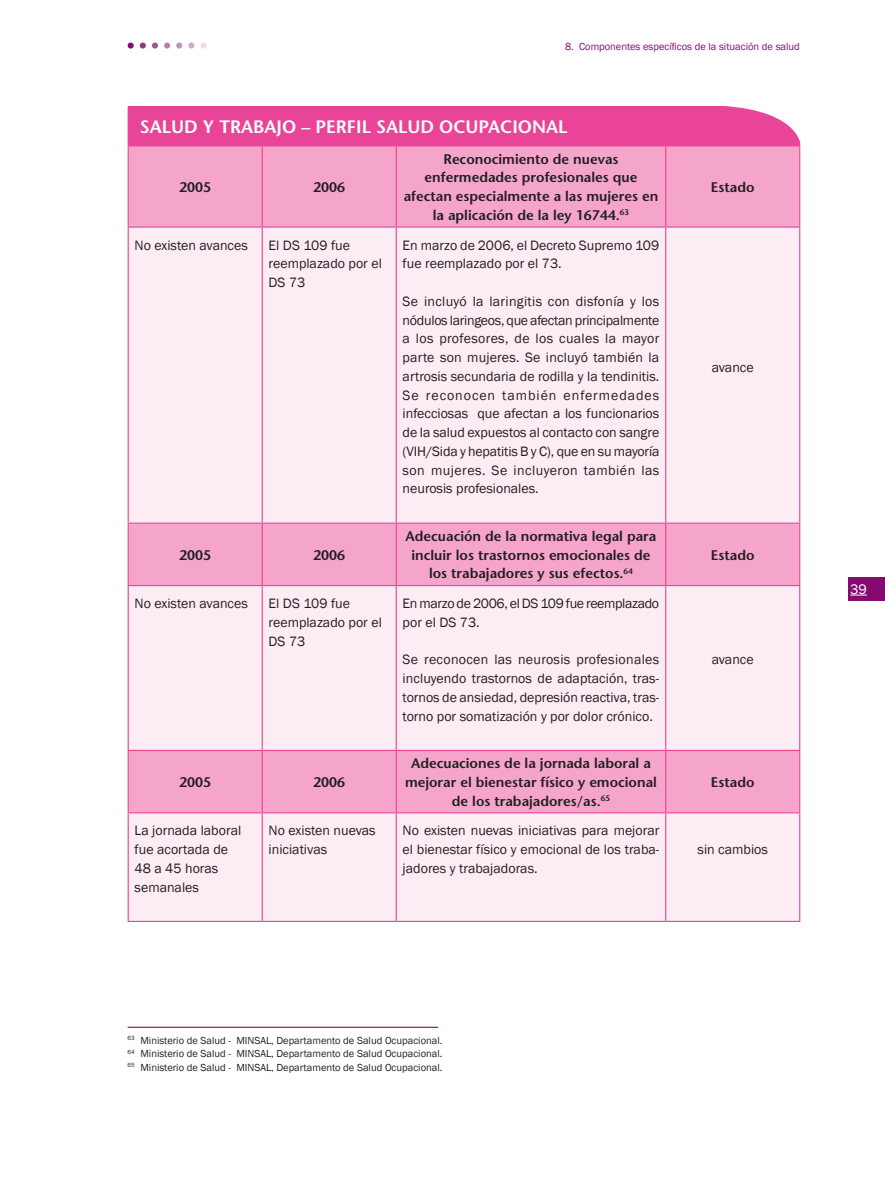
<style>
.page{position:relative;width:885px;height:1178px;background:#fff}
.page>*{position:absolute;margin:0;border:0;box-sizing:border-box;transform-origin:0 0}
.t1{font:600 18px "Stone Sans";color:#fff}
.t2{font:14.25px "Franklin Gothic";color:#fff}
.t3{font:13.95px/18.8px "Franklin Gothic";color:#231f20}
.t4{font:600 13.95px/18.8px "Stone Sans";color:#231f20;text-align:center}
.t5{font:13.95px/18.8px "Franklin Gothic";letter-spacing:-.025em;color:#231f20}
.t6{font:10.5px/13.5px "Franklin Gothic";color:#231f20;text-align:justify}
.t7{font:10.5px "Franklin Gothic";color:#850a70}
</style>
<div class="page">
<svg style="left:128px;top:43px;width:6px;height:6px"></svg>
<svg style="left:200px;top:43px;width:6px;height:6px"></svg>
<svg style="left:188px;top:43px;width:6px;height:6px"></svg>
<svg style="left:176px;top:43px;width:6px;height:6px"></svg>
<svg style="left:164px;top:43px;width:6px;height:6px"></svg>
<svg style="left:152px;top:43px;width:6px;height:6px"></svg>
<svg style="left:140px;top:43px;width:6px;height:6px"></svg>
<div style="left:847px;top:577px;width:37px;height:24px;background:#850a70"></div>
<svg style="left:850px;top:595px;width:16px;height:1px"></svg>
<div style="left:128px;top:107px;width:671px;height:39px;background:#ea4498"></div>
<div style="left:129px;top:146px;width:670px;height:80px;background:#f4a5c9"></div>
<svg style="left:129px;top:228px;width:670px;height:693px;background:#fadeeb"></svg>
<hr style="left:128px;top:106px;width:134px;height:1px;background:#ea4498">
<hr style="left:262px;top:106px;width:134px;height:1px;background:#ea4498">
<hr style="left:396px;top:106px;width:269px;height:1px;background:#ea4498">
<hr style="left:665px;top:106px;width:135px;height:1px;background:#ea4498">
<hr style="left:128px;top:146px;width:1px;height:80px;background:#ea4498">
<hr style="left:262px;top:146px;width:1px;height:80px;background:#ea4498">
<hr style="left:395px;top:146px;width:2px;height:80px;background:#ea4498">
<hr style="left:665px;top:146px;width:1px;height:80px;background:#ea4498">
<hr style="left:799px;top:146px;width:1px;height:80px;background:#ea4498">
<hr style="left:128px;top:226px;width:134px;height:2px;background:#ea4498">
<hr style="left:128px;top:228px;width:1px;height:295px;background:#ea4498">
<hr style="left:262px;top:226px;width:134px;height:2px;background:#ea4498">
<hr style="left:262px;top:228px;width:1px;height:295px;background:#ea4498">
<hr style="left:396px;top:226px;width:269px;height:2px;background:#ea4498">
<hr style="left:395px;top:228px;width:2px;height:295px;background:#ea4498">
<hr style="left:665px;top:226px;width:135px;height:2px;background:#ea4498">
<hr style="left:665px;top:228px;width:1px;height:295px;background:#ea4498">
<hr style="left:799px;top:228px;width:1px;height:295px;background:#ea4498">
<hr style="left:128px;top:523px;width:134px;height:1px;background:#ea4498">
<hr style="left:128px;top:524px;width:1px;height:61px;background:#ea4498">
<hr style="left:262px;top:523px;width:134px;height:1px;background:#ea4498">
<hr style="left:262px;top:524px;width:1px;height:61px;background:#ea4498">
<hr style="left:396px;top:523px;width:269px;height:1px;background:#ea4498">
<hr style="left:395px;top:524px;width:2px;height:61px;background:#ea4498">
<hr style="left:665px;top:523px;width:135px;height:1px;background:#ea4498">
<hr style="left:665px;top:524px;width:1px;height:61px;background:#ea4498">
<hr style="left:799px;top:524px;width:1px;height:61px;background:#ea4498">
<hr style="left:128px;top:585px;width:134px;height:1px;background:#ea4498">
<hr style="left:128px;top:586px;width:1px;height:164px;background:#ea4498">
<hr style="left:262px;top:585px;width:134px;height:1px;background:#ea4498">
<hr style="left:262px;top:586px;width:1px;height:164px;background:#ea4498">
<hr style="left:396px;top:585px;width:269px;height:1px;background:#ea4498">
<hr style="left:395px;top:586px;width:2px;height:164px;background:#ea4498">
<hr style="left:665px;top:585px;width:135px;height:1px;background:#ea4498">
<hr style="left:665px;top:586px;width:1px;height:164px;background:#ea4498">
<hr style="left:799px;top:586px;width:1px;height:164px;background:#ea4498">
<hr style="left:128px;top:750px;width:134px;height:1px;background:#ea4498">
<hr style="left:128px;top:751px;width:1px;height:61px;background:#ea4498">
<hr style="left:262px;top:750px;width:134px;height:1px;background:#ea4498">
<hr style="left:262px;top:751px;width:1px;height:61px;background:#ea4498">
<hr style="left:396px;top:750px;width:269px;height:1px;background:#ea4498">
<hr style="left:395px;top:751px;width:2px;height:61px;background:#ea4498">
<hr style="left:665px;top:750px;width:135px;height:1px;background:#ea4498">
<hr style="left:665px;top:751px;width:1px;height:61px;background:#ea4498">
<hr style="left:799px;top:751px;width:1px;height:61px;background:#ea4498">
<hr style="left:128px;top:812px;width:134px;height:1px;background:#ea4498">
<hr style="left:128px;top:813px;width:1px;height:108px;background:#ea4498">
<hr style="left:262px;top:812px;width:134px;height:1px;background:#ea4498">
<hr style="left:262px;top:813px;width:1px;height:108px;background:#ea4498">
<hr style="left:396px;top:812px;width:269px;height:1px;background:#ea4498">
<hr style="left:395px;top:813px;width:2px;height:108px;background:#ea4498">
<hr style="left:665px;top:812px;width:135px;height:1px;background:#ea4498">
<hr style="left:665px;top:813px;width:1px;height:108px;background:#ea4498">
<hr style="left:799px;top:813px;width:1px;height:108px;background:#ea4498">
<hr style="left:128px;top:921px;width:134px;height:1px;background:#ea4498">
<hr style="left:262px;top:921px;width:134px;height:1px;background:#ea4498">
<hr style="left:396px;top:921px;width:269px;height:1px;background:#ea4498">
<hr style="left:665px;top:921px;width:135px;height:1px;background:#ea4498">
<hr style="left:128px;top:1027px;width:310px;height:1px;background:#850a70">
<svg style="left:725px;top:106px;width:75px;height:40px"></svg>
<p class="t7" style="left:565px;top:40px;width:236px">8. Componentes específicos de la situación de salud</p>
<p class="t1" style="left:140px;top:116px;width:429px">SALUD Y TRABAJO – PERFIL SALUD OCUPACIONAL</p>
<p class="t4" style="left:179px;top:177px;width:34px">2005</p>
<p class="t4" style="left:313px;top:177px;width:34px">2006</p>
<p class="t4" style="left:403px;top:149px;width:256px">Reconocimiento de nuevas enfermedades profesionales que afectan especialmente a las mujeres en la aplicación de la ley 16744.<sup>63</sup></p>
<p class="t3" style="left:135px;top:236px;width:115px">No existen avances</p>
<p class="t3" style="left:268px;top:236px;width:115px">El DS 109 fue reemplazado por el<br>DS 73</p>
<p class="t3" style="left:402px;top:236px;width:258px">En marzo de 2006, el Decreto Supremo 109 fue reemplazado por el 73.</p>
<p class="t3" style="left:402px;top:292px;width:258px;text-align:justify">Se incluyó la laringitis con disfonía y los nódulos laringeos, que afectan principalmente a los profesores, de los cuales la mayor parte son mujeres. Se incluyó también la artrosis secundaria de rodilla y la tendinitis.<br>Se reconocen también enfermedades infecciosas que afectan a los funcionarios de la salud expuestos al contacto con sangre (VIH/Sida y hepatitis B y C), que en su mayoría son mujeres. Se incluyeron también las neurosis profesionales.</p>
<p class="t4" style="left:179px;top:545px;width:34px">2005</p>
<p class="t4" style="left:313px;top:545px;width:34px">2006</p>
<p class="t4" style="left:405px;top:527px;width:252px">Adecuación de la normativa legal para incluir los trastornos emocionales de los trabajadores y sus efectos.<sup>64</sup></p>
<p class="t4" style="left:710px;top:177px;width:45px">Estado</p>
<p class="t3" style="left:711px;top:358px;width:43px">avance</p>
<p class="t4" style="left:710px;top:545px;width:45px">Estado</p>
<p class="t3" style="left:135px;top:594px;width:115px">No existen avances</p>
<p class="t3" style="left:268px;top:594px;width:115px">El DS 109 fue reemplazado por el<br>DS 73</p>
<p class="t5" style="left:402px;top:594px;width:258px">En marzo de 2006, el DS 109 fue reemplazado por el DS 73.</p>
<p class="t3" style="left:402px;top:651px;width:258px;text-align:justify">Se reconocen las neurosis profesionales incluyendo trastornos de adaptación, tras&shy;tornos de ansiedad, depresión reactiva, tras&shy;torno por somatización y por dolor crónico.</p>
<p class="t3" style="left:711px;top:651px;width:43px">avance</p>
<p class="t4" style="left:179px;top:772px;width:34px">2005</p>
<p class="t4" style="left:313px;top:772px;width:34px">2006</p>
<p class="t4" style="left:405px;top:754px;width:253px">Adecuaciones de la jornada laboral a mejorar el bienestar físico y emocional de los trabajadores/as.<sup>65</sup></p>
<p class="t3" style="left:135px;top:822px;width:108px">La jornada laboral fue acortada de<br>48 a 45 horas semanales</p>
<p class="t3" style="left:268px;top:822px;width:108px">No existen nuevas iniciativas</p>
<p class="t3" style="left:402px;top:822px;width:258px;text-align:justify">No existen nuevas iniciativas para mejorar el bienestar físico y emocional de los traba&shy;jadores y trabajadoras.</p>
<p class="t4" style="left:710px;top:772px;width:45px">Estado</p>
<p class="t3" style="left:697px;top:840px;width:72px">sin cambios</p>
<p class="t2" style="left:850px;top:580px;width:18px">39</p>
<p class="t6" style="left:128px;top:1034px;width:316px"><sup>63</sup> Ministerio de Salud - MINSAL, Departamento de Salud Ocupacional.<br><sup>64</sup> Ministerio de Salud - MINSAL, Departamento de Salud Ocupacional.<br><sup>65</sup> Ministerio de Salud - MINSAL, Departamento de Salud Ocupacional.</p>
</div>
